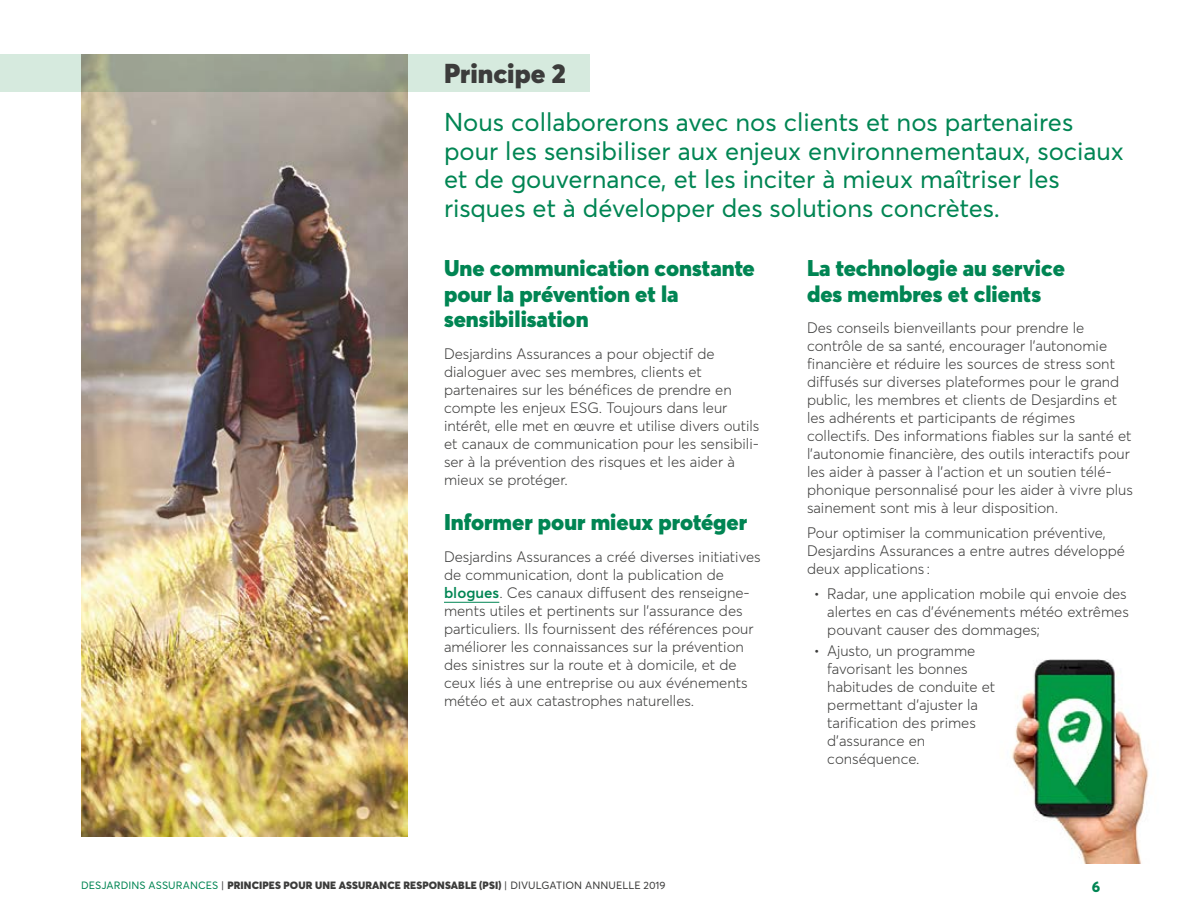
<style>
.page{position:relative;width:1188px;height:918px;background:#fff}
.page>*{position:absolute;margin:0;border:0;box-sizing:border-box;transform-origin:0 0}
.t1{font:900 27px "Averta";color:#3c3c3b}
.t2{font:25.5px/28.5px "Averta";color:#008553}
.t3{font:900 22.5px/25.5px "Averta";color:#008553}
.t4{font:300 15px/18px "Averta";color:#3c3c3b}
.t5{font:800 15px "Averta";color:#008553}
.t6{font:900 10.5px "Averta";letter-spacing:.01em;color:#3c3c3b}
.s1{font-weight:600;color:#008553}
.s2{font-weight:400;color:#008553}
.s3{font-weight:400}
</style>
<div class="page">
<img style="left:81px;top:91px;width:327px;height:746px">
<img style="left:1011px;top:659px;width:138px;height:205px">
<svg style="left:0;top:54px;width:590px;height:37px;background:#b5c2b2"></svg>
<hr style="left:444px;top:602px;width:55px;height:1px;background:#008553">
<h2 class="t1" style="left:444px;top:56px;width:123px">Principe 2</h2>
<h2 class="t2" style="left:444px;top:108px;width:681px">Nous collaborerons avec nos clients et nos partenaires pour les sensibiliser aux enjeux environnementaux, sociaux et de gouvernance, et les inciter à mieux maîtriser les risques et à développer des solutions concrètes.</h2>
<h3 class="t3" style="left:444px;top:255px;width:312px">Une communication constante pour la prévention et la sensibilisation</h3>
<p class="t4" style="left:444px;top:344px;width:317px">Desjardins Assurances a pour objectif de dialoguer avec ses membres, clients et partenaires sur les bénéfices de prendre en compte les enjeux ESG. Toujours dans leur intérêt, elle met en œuvre et utilise divers outils et canaux de communication pour les sensibili&shy;ser à la prévention des risques et les aider à mieux se protéger.</p>
<h3 class="t3" style="left:444px;top:509px;width:305px">Informer pour mieux protéger</h3>
<p class="t4" style="left:444px;top:547px;width:318px">Desjardins Assurances a créé diverses initiatives de communication, dont la publication de <span class="s1">blogues</span>. Ces canaux diffusent des renseigne&shy;ments utiles et pertinents sur l’assurance des particuliers. Ils fournissent des références pour améliorer les connaissances sur la prévention des sinistres sur la route et à domicile, et de ceux liés à une entreprise ou aux événements météo et aux catastrophes naturelles.</p>
<h3 class="t3" style="left:807px;top:255px;width:260px">La technologie au service des membres et clients</h3>
<p class="t4" style="left:807px;top:319px;width:327px">Des conseils bienveillants pour prendre le contrôle de sa santé, encourager l’autonomie financière et réduire les sources de stress sont diffusés sur diverses plateformes pour le grand public, les membres et clients de Desjardins et les adhérents et participants de régimes collectifs. Des informations fiables sur la santé et l’autonomie financière, des outils interactifs pour les aider à passer à l’action et un soutien télé&shy;phonique personnalisé pour les aider à vivre plus sainement sont mis à leur disposition.</p>
<p class="t4" style="left:807px;top:523px;width:320px">Pour optimiser la communication préventive,<br>Desjardins Assurances a entre autres développé deux applications :</p>
<p class="t4" style="left:827px;top:584px;width:303px;text-indent:-14px">• Radar, une application mobile qui envoie des alertes en cas d’événements météo extrêmes pouvant causer des dommages;</p>
<p class="t4" style="left:827px;top:642px;width:170px;text-indent:-14px">• Ajusto, un programme favorisant les bonnes habitudes de conduite et permettant d’ajuster la tarification des primes d’assurance en conséquence.</p>
<p class="t6" style="left:81px;top:878px;width:586px"><span class="s2">DESJARDINS ASSURANCES</span> <span class="s3">|</span> PRINCIPES POUR UNE ASSURANCE RESPONSABLE (PSI) <span class="s3">| DIVULGATION ANNUELLE 2019</span></p>
<p class="t5" style="left:1092px;top:877px;width:10px">6</p>
</div>
